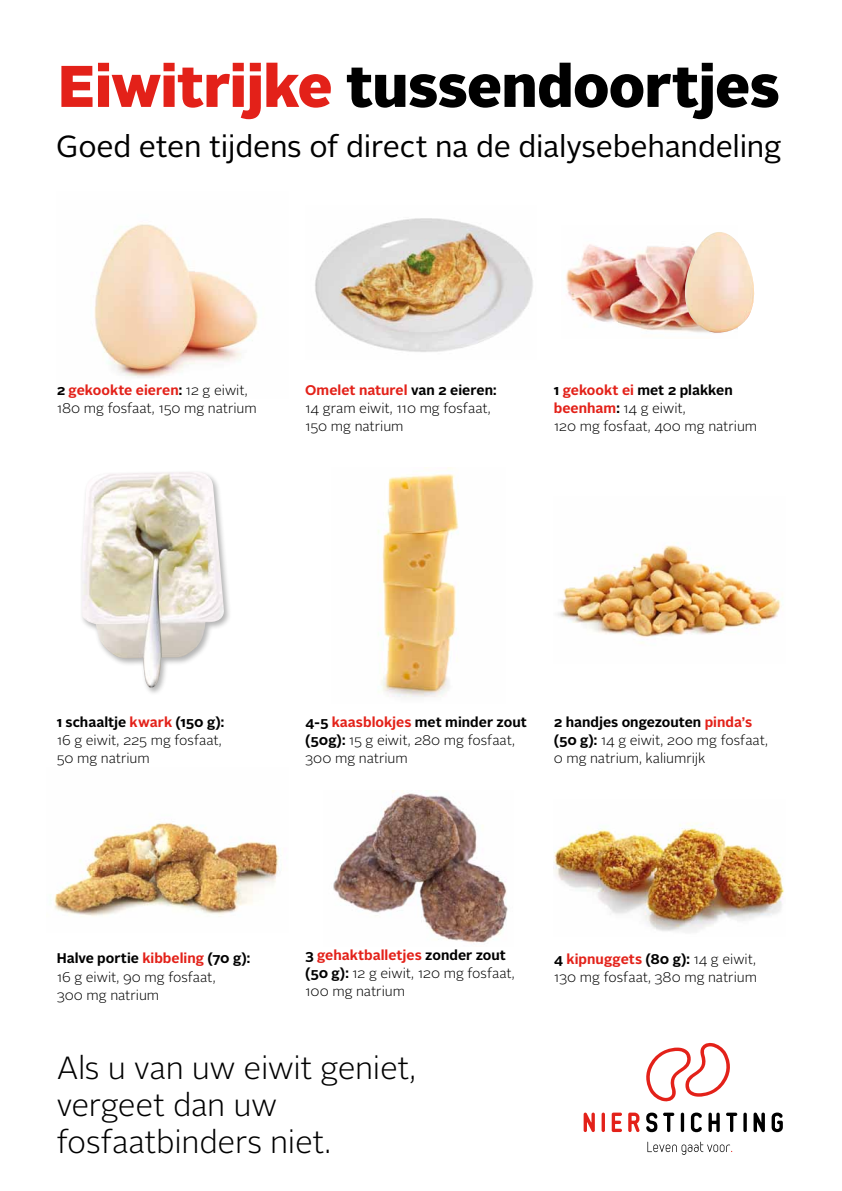
<style>
.page{position:relative;width:842px;height:1191px;background:#fff}
.page>*{position:absolute;margin:0;border:0;box-sizing:border-box;transform-origin:0 0}
.t1{font:900 58.6px "Alright Sans";letter-spacing:-.01em;color:#000}
.t2{font:300 32px/37px "Alright Sans";letter-spacing:-.01em;color:#000}
.t3{font:30.5px "Alright Sans";letter-spacing:-.01em;color:#000}
.t4{font:300 14px/18px "Alright Sans";color:#000}
.s1{color:#e32119}
.s2{font-weight:700}
.s3{font-weight:700;color:#e32119}
</style>
<div class="page">
<svg style="left:584px;top:1112px;width:11px;height:20px"></svg>
<hr style="left:602px;top:1112px;width:3px;height:20px;background:#e32119;border-radius:2px">
<svg style="left:612px;top:1112px;width:10px;height:20px"></svg>
<svg style="left:628px;top:1112px;width:11px;height:20px"></svg>
<svg style="left:691px;top:1112px;width:11px;height:20px"></svg>
<svg style="left:663px;top:1112px;width:11px;height:20px"></svg>
<hr style="left:681px;top:1112px;width:3px;height:20px;background:#000;border-radius:2px">
<svg style="left:708px;top:1112px;width:12px;height:20px"></svg>
<svg style="left:726px;top:1112px;width:11px;height:20px"></svg>
<svg style="left:743px;top:1112px;width:4px;height:20px"></svg>
<svg style="left:753px;top:1112px;width:12px;height:20px"></svg>
<svg style="left:772px;top:1112px;width:11px;height:20px"></svg>
<svg style="left:646px;top:1112px;width:11px;height:20px"></svg>
<svg style="left:646px;top:1042px;width:84px;height:60px"></svg>
<svg style="left:647px;top:1141px;width:85px;height:13px"></svg>
<img style="left:54px;top:822px;width:225px;height:95px">
<img style="left:378px;top:468px;width:81px;height:230px">
<img style="left:94px;top:224px;width:164px;height:154px">
<img style="left:554px;top:823px;width:230px;height:109px">
<div style="left:80px;top:469px;width:152px;height:227px;background:#000;opacity:.3"></div>
<img style="left:82px;top:471px;width:143px;height:216px">
<img style="left:333px;top:790px;width:175px;height:153px">
<img style="left:566px;top:244px;width:117px;height:87px">
<img style="left:683px;top:232px;width:72px;height:101px">
<img style="left:315px;top:218px;width:218px;height:134px">
<img style="left:558px;top:543px;width:223px;height:100px">
<h1 class="t1" style="left:58px;top:44px;width:723px"><span class="s1">Eiwitrijke</span> tussendoortjes</h1>
<h3 class="t3" style="left:56px;top:126px;width:727px">Goed eten tijdens of direct na de dialysebehandeling</h3>
<p class="t4" style="left:57px;top:381px;width:202px"><span class="s2">2</span> <span class="s3">gekookte eieren</span><span class="s2">:</span> 12 g eiwit,<br>180 mg fosfaat, 150 mg natrium</p>
<p class="t4" style="left:305px;top:381px;width:193px"><span class="s3">Omelet naturel</span> <span class="s2">van 2 eieren:<br></span>14 gram eiwit, 110 mg fosfaat,<br>150 mg natrium</p>
<p class="t4" style="left:554px;top:381px;width:205px"><span class="s2">1</span> <span class="s3">gekookt ei</span> <span class="s2">met 2 plakken </span><span class="s3">beenham</span><span class="s2">:</span> 14 g eiwit,<br>120 mg fosfaat, 400 mg natrium</p>
<p class="t4" style="left:57px;top:713px;width:169px"><span class="s2">1 schaaltje</span> <span class="s3">kwark</span> <span class="s2">(150 g):<br></span>16 g eiwit, 225 mg fosfaat,<br>50 mg natrium</p>
<p class="t4" style="left:305px;top:713px;width:223px"><span class="s2">4-5</span> <span class="s3">kaasblokjes</span> <span class="s2">met minder zout (50g):</span> 15 g eiwit, 280 mg fosfaat,<br>300 mg natrium</p>
<p class="t4" style="left:554px;top:713px;width:216px"><span class="s2">2 handjes ongezouten</span> <span class="s3">pinda’s </span><span class="s2">(50 g):</span> 14 g eiwit, 200 mg fosfaat,<br>0 mg natrium, kaliumrijk</p>
<p class="t4" style="left:305px;top:946px;width:211px"><span class="s2">3</span> <span class="s3">gehaktballetjes</span> <span class="s2">zonder zout (50 g):</span> 12 g eiwit, 120 mg fosfaat,<br>100 mg natrium</p>
<p class="t4" style="left:57px;top:950px;width:195px"><span class="s2">Halve portie</span> <span class="s3">kibbeling</span> <span class="s2">(70 g):<br></span>16 g eiwit, 90 mg fosfaat,<br>300 mg natrium</p>
<p class="t4" style="left:554px;top:950px;width:205px"><span class="s2">4</span> <span class="s3">kipnuggets</span> <span class="s2">(80 g):</span> 14 g eiwit,<br>130 mg fosfaat, 380 mg natrium</p>
<h2 class="t2" style="left:57px;top:1049px;width:361px">Als u van uw eiwit geniet, vergeet dan uw fosfaatbinders niet.</h2>
</div>
